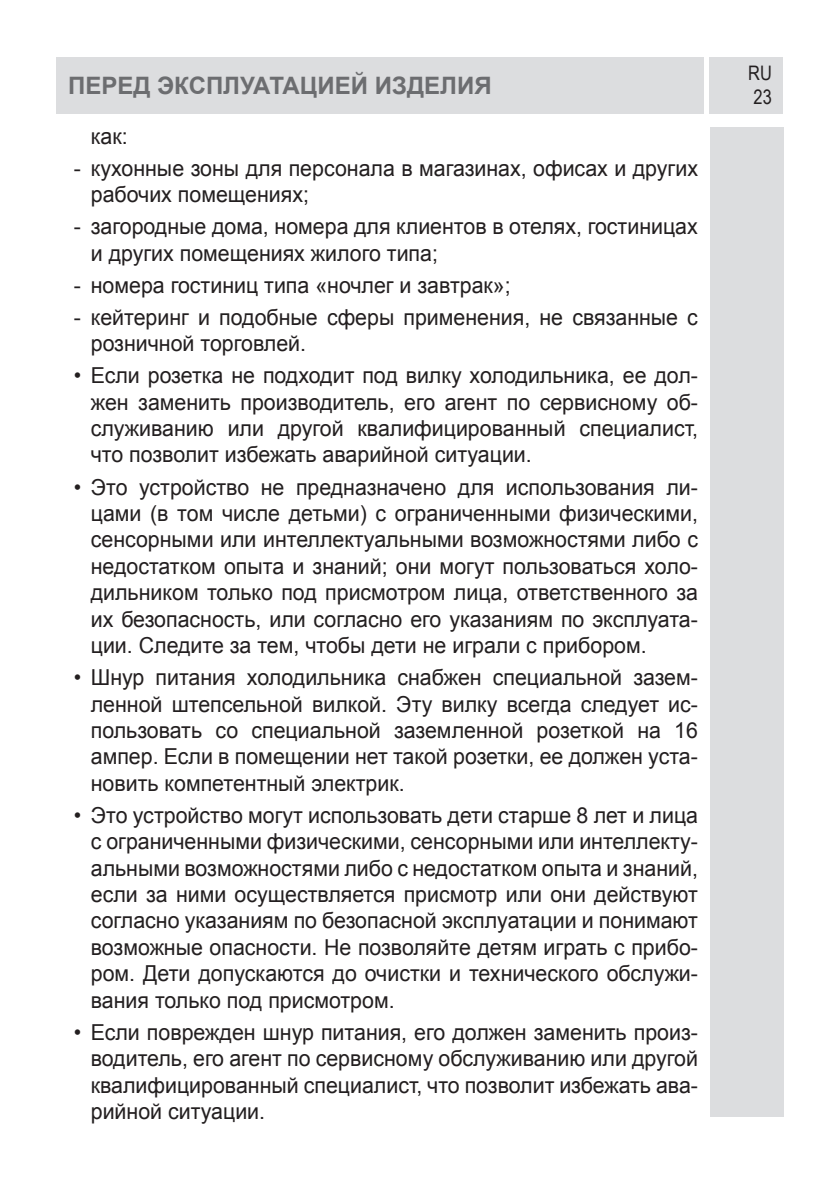
<style>
.page{position:relative;width:840px;height:1191px;background:#fff}
.page>*{position:absolute;margin:0;border:0;box-sizing:border-box;transform-origin:0 0}
.t1{font:700 24px "Arial";color:#6c6d70}
.t2{font:22px/26.4px "Arial";color:#231f20;text-align:justify}
.t3{font:20px/24px "Arial Narrow";color:#231f20}
</style>
<div class="page">
<div style="left:57px;top:57px;width:646px;height:56px;background:#dcdddf"></div>
<div style="left:709px;top:57px;width:73px;height:56px;background:#dcdddf"></div>
<div style="left:612px;top:128px;width:170px;height:989px;background:#dcdddf"></div>
<div style="left:45px;top:128px;width:664px;height:1009px;background:#fff"></div>
<p class="t1" style="left:68px;top:70px;width:425px">ПЕРЕД ЭКСПЛУАТАЦИЕЙ ИЗДЕЛИЯ</p>
<p class="t2" style="left:91px;top:123px;width:38px">как:</p>
<p class="t2" style="left:91px;top:155px;width:608px;text-indent:-17px">- кухонные зоны для персонала в магазинах, офисах и других рабочих помещениях;</p>
<p class="t2" style="left:91px;top:213px;width:608px;text-indent:-17px">- загородные дома, номера для клиентов в отелях, гостиницах и других помещениях жилого типа;</p>
<p class="t2" style="left:74px;top:272px;width:438px">- номера гостиниц типа «ночлег и завтрак»;</p>
<p class="t2" style="left:91px;top:304px;width:608px;text-indent:-17px">- кейтеринг и подобные сферы применения, не связанные с розничной торговлей.</p>
<p class="t2" style="left:91px;top:362px;width:608px;text-indent:-17px">• Если розетка не подходит под вилку холодильника, ее дол&shy;жен заменить производитель, его агент по сервисному об&shy;служиванию или другой квалифицированный специалист, что позволит избежать аварийной ситуации.</p>
<p class="t2" style="left:91px;top:474px;width:608px;text-indent:-17px">• Это устройство не предназначено для использования ли&shy;цами (в том числе детьми) с ограниченными физическими, сенсорными или интеллектуальными возможностями либо с недостатком опыта и знаний; они могут пользоваться холо&shy;дильником только под присмотром лица, ответственного за их безопасность, или согласно его указаниям по эксплуата&shy;ции. Следите за тем, чтобы дети не играли с прибором.</p>
<p class="t2" style="left:91px;top:664px;width:608px;text-indent:-17px">• Шнур питания холодильника снабжен специальной зазем&shy;ленной штепсельной вилкой. Эту вилку всегда следует ис&shy;пользовать со специальной заземленной розеткой на 16 ампер. Если в помещении нет такой розетки, ее должен уста&shy;новить компетентный электрик.</p>
<p class="t2" style="left:91px;top:802px;width:608px;text-indent:-17px">• Это устройство могут использовать дети старше 8 лет и лица с ограниченными физическими, сенсорными или интеллекту&shy;альными возможностями либо с недостатком опыта и знаний, если за ними осуществляется присмотр или они действуют согласно указаниям по безопасной эксплуатации и понимают возможные опасности. Не позволяйте детям играть с прибо&shy;ром. Дети допускаются до очистки и технического обслужи&shy;вания только под присмотром.</p>
<p class="t2" style="left:91px;top:1019px;width:608px;text-indent:-17px">• Если поврежден шнур питания, его должен заменить произ&shy;водитель, его агент по сервисному обслуживанию или другой квалифицированный специалист, что позволит избежать ава&shy;рийной ситуации.</p>
<p class="t3" style="left:747px;top:61px;width:25px">RU<br>23</p>
</div>
